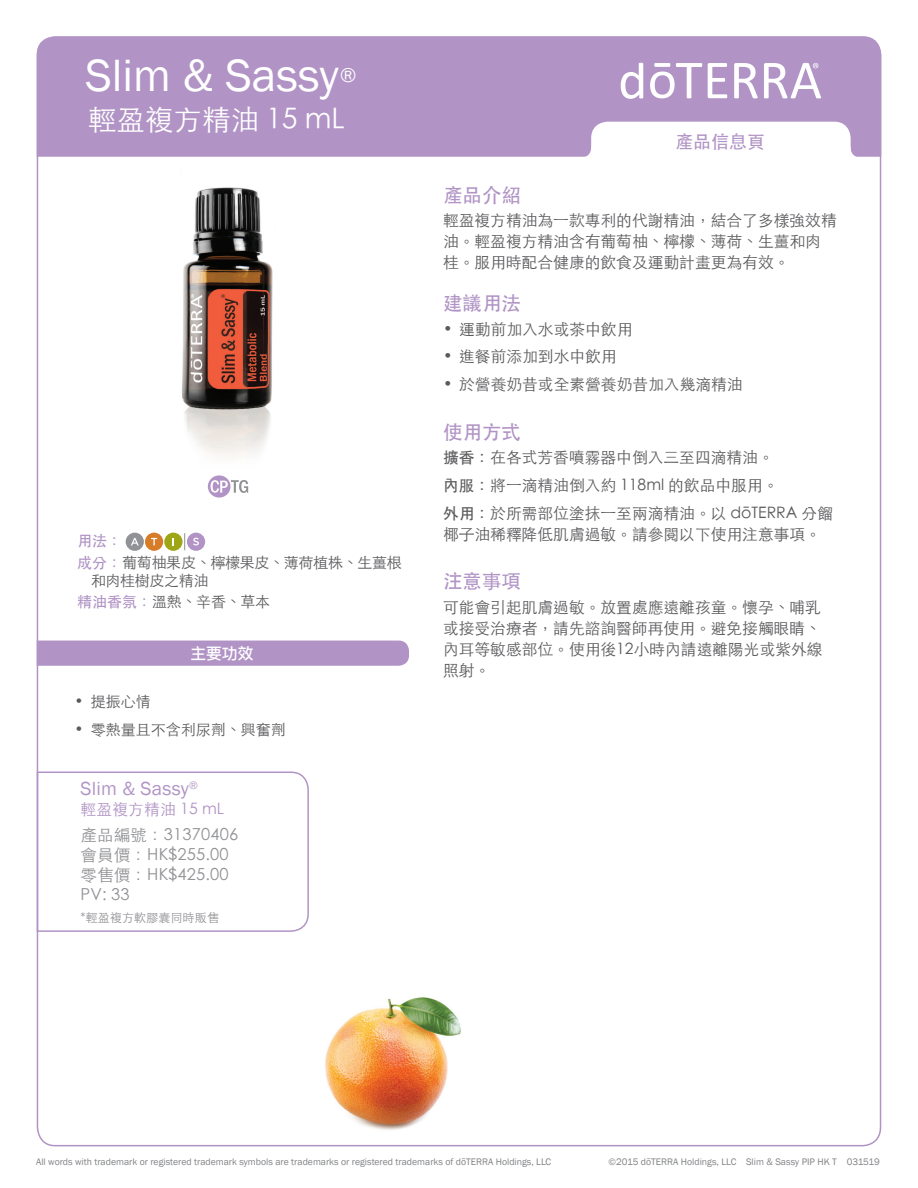
<style>
.page{position:relative;width:918px;height:1188px;background:#fff}
.page>*{position:absolute;margin:0;border:0;box-sizing:border-box;transform-origin:0 0}
.Main_H1{font:46.5px "Franklin Gothic";color:#fff}
.Main_H2{font:300 28.5px "ST Heiti TC";color:#fff}
.Purple_Headers{font:500 19.5px "ST Heiti TC";color:#b194c5}
.Tag_H1{font:19.5px "Franklin Gothic";letter-spacing:.01em;color:#b194c5}
.t1{font:500 18px "ST Heiti TC";color:#b194c5}
.Tag_details{font:300 16.5px "ST Heiti TC";letter-spacing:.01em;color:#919295}
.Body{font:300 15.75px/21px "ST Heiti TC";color:#5a5a5d}
.Directions_Bold_Attr{font:300 15.75px/21px "ST Heiti TC";color:#5a5a5d}
.Tag_H2{font:300 15.75px "ST Heiti TC";letter-spacing:.01em;color:#b194c5}
.t2{font:500 15.75px "Ping Fang HK";color:#fff}
.Oil_Attribute_Panel{font:300 15px/18px "ST Heiti TC";letter-spacing:-.02em;color:#5a5a5d}
.Oil_Attribute_Panel-2{font:300 15px "ST Heiti TC";color:#5a5a5d}
.Oil_Attribute_Panel-3{font:500 15px "ST Heiti TC";color:#b194c5}
.Tag_details-2{font:300 12px "ST Heiti TC";letter-spacing:.01em;color:#919295}
.t3{font:9.75px "Franklin Gothic";color:#808285}
.s1{font-weight:500;color:#b194c5}
.s2{font-weight:500}
</style>
<div class="page">
<div style="left:37px;top:36px;width:844px;height:121px;background:#b194c5"></div>
<svg style="left:734px;top:63px;width:24px;height:35px"></svg>
<svg style="left:708px;top:63px;width:19px;height:35px"></svg>
<svg style="left:650px;top:63px;width:52px;height:35px"></svg>
<svg style="left:621px;top:63px;width:22px;height:36px"></svg>
<svg style="left:764px;top:63px;width:57px;height:35px"></svg>
<svg style="left:581px;top:122px;width:280px;height:35px"></svg>
<svg style="left:184px;top:533px;width:1px;height:17px"></svg>
<div style="left:126px;top:533px;width:18px;height:18px;background:#919295;border-radius:50%"></div>
<svg style="left:131px;top:538px;width:8px;height:7px"></svg>
<div style="left:145px;top:533px;width:18px;height:18px;background:#d77c29;border-radius:50%"></div>
<svg style="left:151px;top:538px;width:6px;height:7px"></svg>
<div style="left:164px;top:533px;width:19px;height:18px;background:#9ea615;border-radius:50%"></div>
<div style="left:187px;top:533px;width:18px;height:18px;background:#b194c5;border-radius:50%"></div>
<svg style="left:193px;top:538px;width:6px;height:7px"></svg>
<div style="left:37px;top:641px;width:372px;height:25px;background:#b194c5"></div>
<svg style="left:36px;top:771px;width:273px;height:162px"></svg>
<img style="left:182px;top:187px;width:91px;height:270px">
<svg style="left:208px;top:475px;width:40px;height:23px"></svg>
<img style="left:325px;top:997px;width:136px;height:133px">
<p class="Main_H1" style="left:85px;top:47px;width:272px">Slim &amp; Sassy<sup>®</sup></p>
<p class="Main_H2" style="left:88px;top:95px;width:258px">輕盈複方精油 15 mL</p>
<p class="Oil_Attribute_Panel-3" style="left:77px;top:533px;width:46px">用法：</p>
<p class="Oil_Attribute_Panel" style="left:91px;top:552px;width:313px;text-indent:-14px"><span class="s1">成分：</span>葡萄柚果皮、檸檬果皮、薄荷植株、生薑根和肉桂樹皮之精油</p>
<p class="Oil_Attribute_Panel" style="left:77px;top:591px;width:194px"><span class="s1">精油香氛：</span>溫熱、辛香、草本</p>
<p class="t2" style="left:190px;top:644px;width:65px">主要功效</p>
<p class="Oil_Attribute_Panel" style="left:75px;top:691px;width:78px">• 提振心情</p>
<p class="Oil_Attribute_Panel-2" style="left:75px;top:716px;width:213px">• 零熱量且不含利尿劑、興奮劑</p>
<p class="Tag_H1" style="left:81px;top:777px;width:119px">Slim &amp; Sassy<sup>®</sup></p>
<p class="Tag_H2" style="left:81px;top:795px;width:145px">輕盈複方精油 15 mL</p>
<p class="Tag_details" style="left:81px;top:821px;width:159px">產品編號：31370406</p>
<p class="Tag_details" style="left:81px;top:841px;width:150px">會員價：HK$255.00</p>
<p class="Tag_details" style="left:81px;top:861px;width:150px">零售價：HK$425.00</p>
<p class="Tag_details" style="left:81px;top:881px;width:51px">PV: 33</p>
<p class="Tag_details-2" style="left:81px;top:907px;width:140px">*輕盈複方軟膠囊同時販售</p>
<p class="t1" style="left:675px;top:131px;width:91px">產品信息頁</p>
<p class="Purple_Headers" style="left:443px;top:184px;width:79px">產品介紹</p>
<p class="Body" style="left:443px;top:208px;width:395px">輕盈複方精油為一款專利的代謝精油，結合了多樣強效精油。輕盈複方精油含有葡萄柚、檸檬、薄荷、生薑和肉桂。服用時配合健康的飲食及運動計畫更為有效。</p>
<p class="Purple_Headers" style="left:443px;top:292px;width:79px">建議用法</p>
<p class="Body" style="left:443px;top:317px;width:191px">• 運動前加入水或茶中飲用</p>
<p class="Body" style="left:443px;top:344px;width:175px">• 進餐前添加到水中飲用</p>
<p class="Body" style="left:443px;top:372px;width:301px">• 於營養奶昔或全素營養奶昔加入幾滴精油</p>
<p class="Purple_Headers" style="left:443px;top:421px;width:79px">使用方式</p>
<p class="Directions_Bold_Attr" style="left:443px;top:445px;width:332px"><span class="s2">擴香：</span>在各式芳香噴霧器中倒入三至四滴精油。</p>
<p class="Directions_Bold_Attr" style="left:443px;top:473px;width:337px"><span class="s2">內服：</span>將一滴精油倒入約 118ml 的飲品中服用。</p>
<p class="Directions_Bold_Attr" style="left:443px;top:501px;width:391px"><span class="s2">外用：</span>於所需部位塗抹一至兩滴精油。以 dōTERRA 分餾椰子油稀釋降低肌膚過敏。請參閱以下使用注意事項。</p>
<p class="Purple_Headers" style="left:443px;top:571px;width:79px">注意事項</p>
<p class="Body" style="left:443px;top:595px;width:379px">可能會引起肌膚過敏。放置處應遠離孩童。懷孕、哺乳</p>
<p class="Body" style="left:443px;top:616px;width:379px">或接受治療者，請先諮詢醫師再使用。避免接觸眼睛、</p>
<p class="Body" style="left:443px;top:637px;width:381px">內耳等敏感部位。使用後12小時內請遠離陽光或紫外線</p>
<p class="Body" style="left:443px;top:658px;width:49px">照射。</p>
<p class="t3" style="left:36px;top:1156px;width:517px">All words with trademark or registered trademark symbols are trademarks or registered trademarks of dōTERRA Holdings, LLC</p>
<p class="t3" style="left:609px;top:1156px;width:273px">©2015 dōTERRA Holdings, LLC Slim &amp; Sassy PIP HK T 031519</p>
</div>
